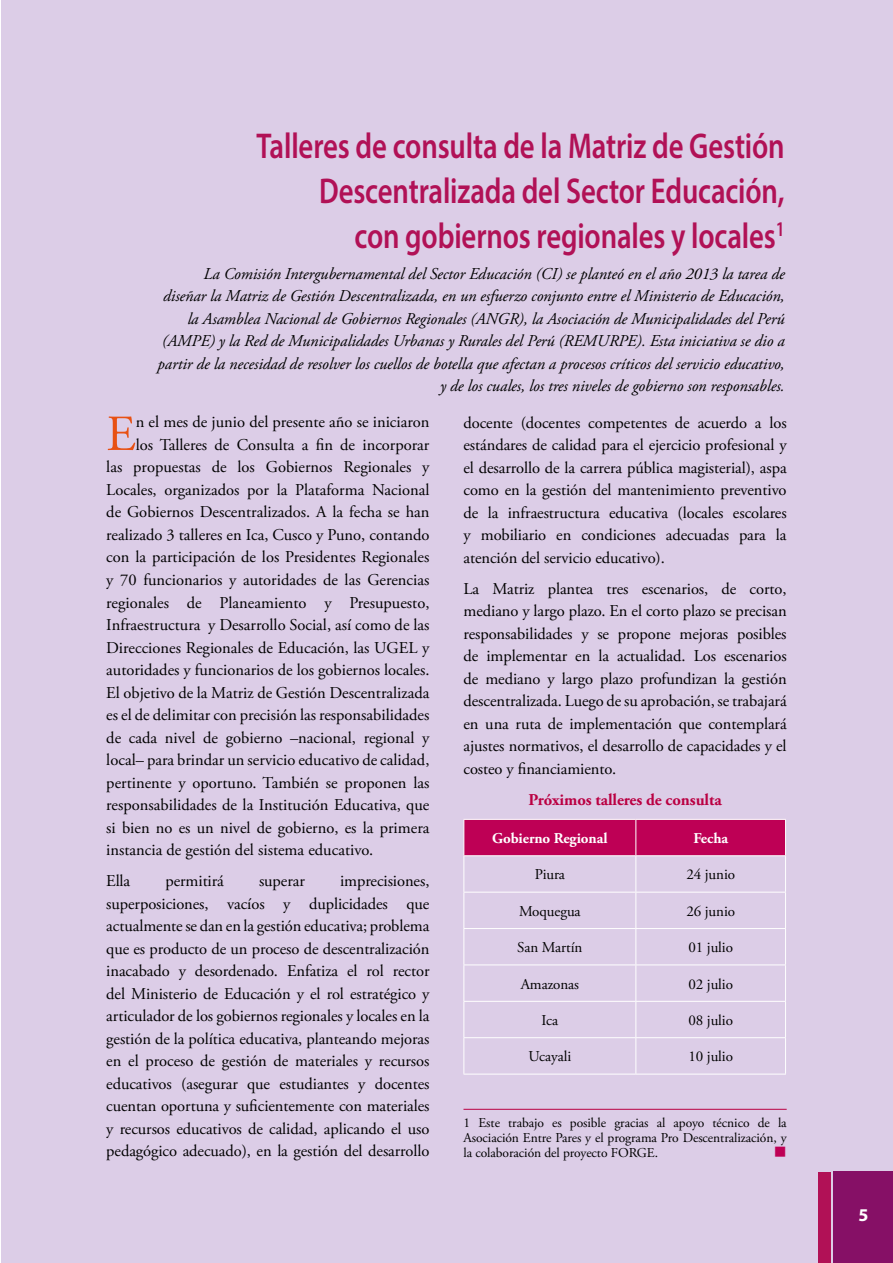
<style>
.page{position:relative;width:893px;height:1263px;background:#fff}
.page>*{position:absolute;margin:0;border:0;box-sizing:border-box;transform-origin:0 0}
.t1{font:50.4px "Adobe Garamond Pro";color:#e85113}
.t2{font:600 36px/45px "Myriad Pro";letter-spacing:-.005em;color:#b11156;text-align:right;scale:.8 1}
.t3{font:700 18px "Myriad Pro";color:#fff}
.t4{font:17.25px "Wingdings";color:#be0055}
.t5{font:16.5px/22.5px "Adobe Garamond Pro";color:#000;text-align:justify}
.t6{font:italic 16.5px/22.5px "Adobe Garamond Pro";letter-spacing:-.005em;color:#000;text-align:right}
.t7{font:700 16.5px "Adobe Garamond Pro";letter-spacing:-.005em;color:#ba0042}
.t8{font:15px "Adobe Garamond Pro";letter-spacing:-.005em;color:#000}
.t9{font:700 15px "Adobe Garamond Pro";letter-spacing:-.005em;color:#fff}
.t10{font:13.5px/15px "Adobe Garamond Pro";letter-spacing:-.005em;color:#000;text-align:justify}
</style>
<div class="page">
<div style="left:1px;top:0;width:892px;height:1263px;background:#dccde7"></div>
<div style="left:833px;top:1171px;width:60px;height:92px;background:#861066"></div>
<div style="left:818px;top:1171px;width:13px;height:92px;background:#b11156"></div>
<div style="left:464px;top:820px;width:321px;height:35px;background:#be0055"></div>
<hr style="left:463px;top:819px;width:173px;height:1px;background:#fff">
<hr style="left:463px;top:820px;width:1px;height:35px;background:#fff">
<hr style="left:636px;top:819px;width:150px;height:1px;background:#fff">
<hr style="left:635px;top:820px;width:1px;height:35px;background:#fff">
<hr style="left:785px;top:820px;width:1px;height:35px;background:#fff">
<hr style="left:463px;top:855px;width:173px;height:1px;background:#fff">
<hr style="left:463px;top:856px;width:1px;height:36px;background:#fff">
<hr style="left:636px;top:855px;width:150px;height:1px;background:#fff">
<hr style="left:635px;top:856px;width:1px;height:36px;background:#fff">
<hr style="left:785px;top:856px;width:1px;height:36px;background:#fff">
<hr style="left:463px;top:892px;width:173px;height:1px;background:#fff">
<hr style="left:463px;top:892px;width:1px;height:36px;background:#fff">
<hr style="left:636px;top:892px;width:150px;height:1px;background:#fff">
<hr style="left:635px;top:892px;width:1px;height:36px;background:#fff">
<hr style="left:785px;top:892px;width:1px;height:36px;background:#fff">
<hr style="left:463px;top:928px;width:173px;height:1px;background:#fff">
<hr style="left:463px;top:929px;width:1px;height:35px;background:#fff">
<hr style="left:636px;top:928px;width:150px;height:1px;background:#fff">
<hr style="left:635px;top:929px;width:1px;height:35px;background:#fff">
<hr style="left:785px;top:929px;width:1px;height:35px;background:#fff">
<hr style="left:463px;top:964px;width:173px;height:1px;background:#fff">
<hr style="left:463px;top:965px;width:1px;height:36px;background:#fff">
<hr style="left:636px;top:964px;width:150px;height:1px;background:#fff">
<hr style="left:635px;top:965px;width:1px;height:36px;background:#fff">
<hr style="left:785px;top:965px;width:1px;height:36px;background:#fff">
<hr style="left:463px;top:1001px;width:173px;height:1px;background:#fff">
<hr style="left:463px;top:1002px;width:1px;height:35px;background:#fff">
<hr style="left:636px;top:1001px;width:150px;height:1px;background:#fff">
<hr style="left:635px;top:1002px;width:1px;height:35px;background:#fff">
<hr style="left:785px;top:1002px;width:1px;height:35px;background:#fff">
<hr style="left:463px;top:1037px;width:173px;height:1px;background:#fff">
<hr style="left:463px;top:1038px;width:1px;height:36px;background:#fff">
<hr style="left:636px;top:1037px;width:150px;height:1px;background:#fff">
<hr style="left:635px;top:1038px;width:1px;height:36px;background:#fff">
<hr style="left:785px;top:1038px;width:1px;height:36px;background:#fff">
<hr style="left:463px;top:1074px;width:173px;height:1px;background:#fff">
<hr style="left:636px;top:1074px;width:150px;height:1px;background:#fff">
<hr style="left:463px;top:1109px;width:324px;height:1px;background:#ba0042">
<h2 class="t2" style="left:257px;top:122px;width:662px">Talleres de consulta de la Matriz de Gestión<br>Descentralizada del Sector Educación,<br>con gobiernos regionales y locales<sup>1</sup></h2>
<p class="t6" style="left:158px;top:263px;width:629px">La Comisión Intergubernamental del Sector Educación (CI) se planteó en el año 2013 la tarea de diseñar la Matriz de Gestión Descentralizada, en un esfuerzo conjunto entre el Ministerio de Educación, la Asamblea Nacional de Gobiernos Regionales (ANGR), la Asociación de Municipalidades del Perú (AMPE) y la Red de Municipalidades Urbanas y Rurales del Perú (REMURPE). Esta iniciativa se dio a partir de la necesidad de resolver los cuellos de botella que afectan a procesos críticos del servicio educativo, y de los cuales, los tres niveles de gobierno son responsables.</p>
<h1 class="t1" style="left:106px;top:404px;width:31px">E</h1>
<p class="t5" style="left:136px;top:411px;width:295px">n el mes de junio del presente año se iniciaron</p>
<p class="t5" style="left:136px;top:434px;width:295px">los Talleres de Consulta a fin de incorporar</p>
<p class="t5" style="left:106px;top:456px;width:325px">las propuestas de los Gobiernos Regionales y</p>
<p class="t5" style="left:106px;top:479px;width:325px">Locales, organizados por la Plataforma Nacional</p>
<p class="t5" style="left:106px;top:502px;width:325px">de Gobiernos Descentralizados. A la fecha se han</p>
<p class="t5" style="left:106px;top:524px;width:325px">realizado 3 talleres en Ica, Cusco y Puno, contando</p>
<p class="t5" style="left:106px;top:547px;width:325px">con la participación de los Presidentes Regionales</p>
<p class="t5" style="left:106px;top:569px;width:325px">y 70 funcionarios y autoridades de las Gerencias</p>
<p class="t5" style="left:106px;top:592px;width:325px">regionales de Planeamiento y Presupuesto,</p>
<p class="t5" style="left:106px;top:614px;width:325px">Infraestructura y Desarrollo Social, así como de las</p>
<p class="t5" style="left:106px;top:637px;width:325px">Direcciones Regionales de Educación, las UGEL y</p>
<p class="t5" style="left:106px;top:659px;width:325px">autoridades y funcionarios de los gobiernos locales.</p>
<p class="t5" style="left:106px;top:682px;width:325px">El objetivo de la Matriz de Gestión Descentralizada</p>
<p class="t5" style="left:106px;top:704px;width:325px">es el de delimitar con precisión las responsabilidades</p>
<p class="t5" style="left:106px;top:727px;width:325px">de cada nivel de gobierno –nacional, regional y</p>
<p class="t5" style="left:106px;top:749px;width:325px">local– para brindar un servicio educativo de calidad,</p>
<p class="t5" style="left:106px;top:772px;width:325px">pertinente y oportuno. También se proponen las</p>
<p class="t5" style="left:106px;top:794px;width:325px">responsabilidades de la Institución Educativa, que</p>
<p class="t5" style="left:106px;top:817px;width:325px">si bien no es un nivel de gobierno, es la primera</p>
<p class="t5" style="left:106px;top:839px;width:268px">instancia de gestión del sistema educativo.</p>
<p class="t5" style="left:106px;top:870px;width:26px">Ella</p>
<p class="t5" style="left:165px;top:870px;width:60px">permitirá</p>
<p class="t5" style="left:259px;top:870px;width:47px">superar</p>
<p class="t5" style="left:106px;top:870px;width:325px;text-indent:234px">imprecisiones, superposiciones, vacíos y duplicidades que actualmente se dan en la gestión educativa; problema que es producto de un proceso de descentralización inacabado y desordenado. Enfatiza el rol rector del Ministerio de Educación y el rol estratégico y articulador de los gobiernos regionales y locales en la gestión de la política educativa, planteando mejoras en el proceso de gestión de materiales y recursos educativos (asegurar que estudiantes y docentes cuentan oportuna y suficientemente con materiales y recursos educativos de calidad, aplicando el uso pedagógico adecuado), en la gestión del desarrollo</p>
<p class="t5" style="left:463px;top:412px;width:325px">docente (docentes competentes de acuerdo a los estándares de calidad para el ejercicio profesional y el desarrollo de la carrera pública magisterial), aspa como en la gestión del mantenimiento preventivo de la infraestructura educativa (locales escolares y mobiliario en condiciones adecuadas para la atención del servicio educativo).</p>
<p class="t5" style="left:463px;top:578px;width:325px">La Matriz plantea tres escenarios, de corto, mediano y largo plazo. En el corto plazo se precisan responsabilidades y se propone mejoras posibles de implementar en la actualidad. Los escenarios de mediano y largo plazo profundizan la gestión descentralizada. Luego de su aprobación, se trabajará en una ruta de implementación que contemplará ajustes normativos, el desarrollo de capacidades y el costeo y financiamiento.</p>
<p class="t7" style="left:529px;top:790px;width:195px">Próximos talleres de consulta</p>
<p class="t9" style="left:492px;top:829px;width:117px">Gobierno Regional</p>
<p class="t9" style="left:693px;top:829px;width:36px">Fecha</p>
<p class="t8" style="left:535px;top:866px;width:32px">Piura</p>
<p class="t8" style="left:686px;top:866px;width:50px">24 junio</p>
<p class="t8" style="left:519px;top:902px;width:63px">Moquegua</p>
<p class="t8" style="left:686px;top:902px;width:50px">26 junio</p>
<p class="t8" style="left:517px;top:938px;width:67px">San Martín</p>
<p class="t8" style="left:688px;top:938px;width:46px">01 julio</p>
<p class="t8" style="left:521px;top:975px;width:60px">Amazonas</p>
<p class="t8" style="left:688px;top:975px;width:46px">02 julio</p>
<p class="t8" style="left:541px;top:1011px;width:18px">Ica</p>
<p class="t8" style="left:688px;top:1011px;width:46px">08 julio</p>
<p class="t8" style="left:529px;top:1047px;width:44px">Ucayali</p>
<p class="t8" style="left:688px;top:1047px;width:46px">10 julio</p>
<p class="t10" style="left:463px;top:1115px;width:325px">1 Este trabajo es posible gracias al apoyo técnico de la Asociación Entre Pares y el programa Pro Descentralización, y la colaboración del proyecto FORGE.</p>
<p class="t4" style="left:774px;top:1142px;width:14px">■</p>
<p class="t3" style="left:858px;top:1203px;width:11px">5</p>
</div>
